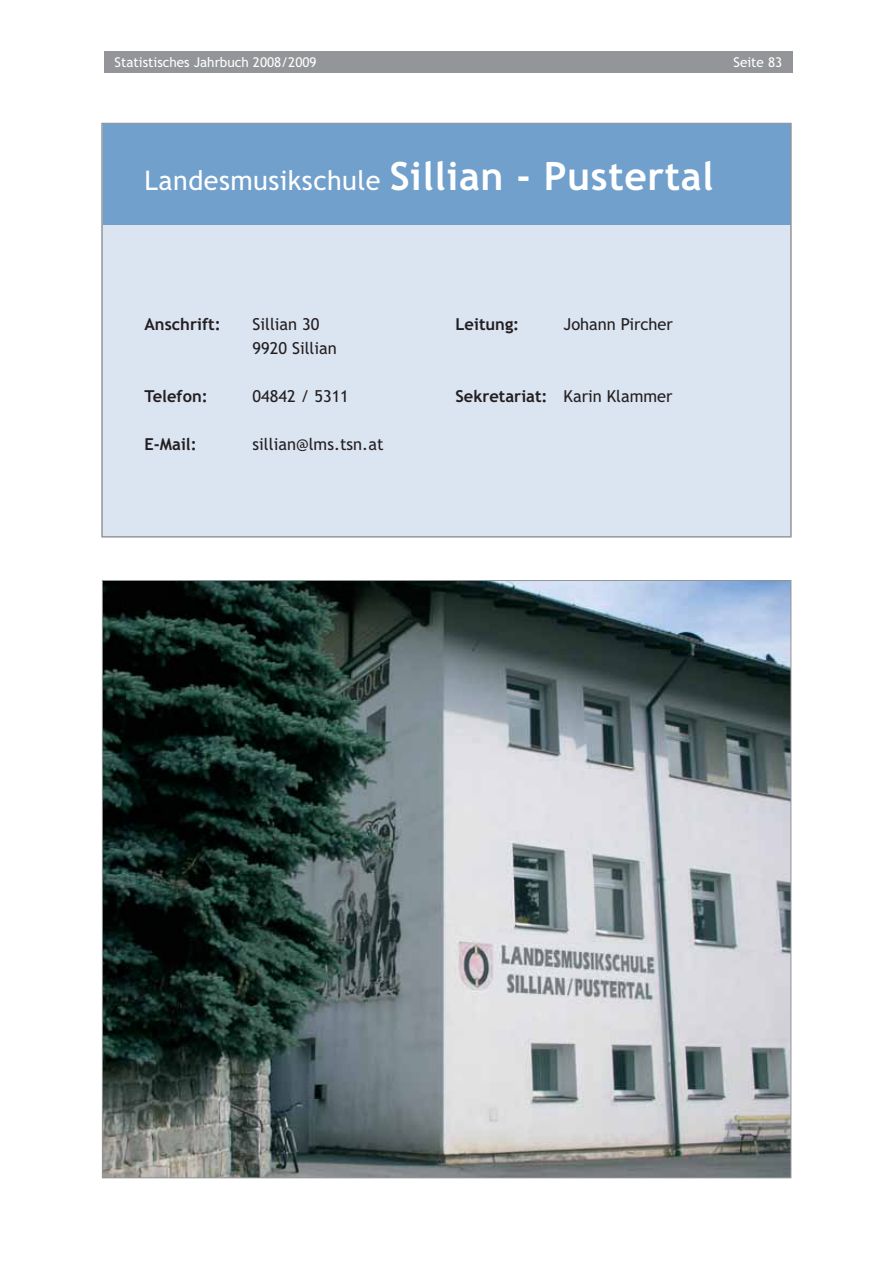
<style>
.page{position:relative;width:893px;height:1263px;background:#fff}
.page>*{position:absolute;margin:0;border:0;box-sizing:border-box;transform-origin:0 0}
.t1{font:27px "Trebuchet MS";letter-spacing:.015em;color:#fff}
.t2{font:16.5px/24px "Trebuchet MS";color:#231f20}
.t3{font:700 16.5px "Trebuchet MS";color:#231f20}
.t4{font:13.5px "Trebuchet MS";color:#fff}
.s1{font-weight:700;font-size:39px}
.s2{font-weight:400}
</style>
<div class="page">
<div style="left:104px;top:51px;width:689px;height:21px;background:#939598"></div>
<div style="left:102px;top:123px;width:689px;height:414px;background:#dbe4f1"></div>
<div style="left:103px;top:124px;width:688px;height:101px;background:#70a0cb"></div>
<img style="left:104px;top:582px;width:685px;height:594px">
<p class="t4" style="left:115px;top:57px;width:204px">Statistisches Jahrbuch 2008/2009</p>
<p class="t4" style="left:733px;top:57px;width:50px">Seite 83</p>
<h1 class="t1" style="left:145px;top:170px;width:571px">Landesmusikschule <span class="s1">Sillian - Pustertal</span></h1>
<p class="t3" style="left:145px;top:318px;width:78px">Anschrift:</p>
<p class="t2" style="left:253px;top:314px;width:86px">Sillian 30<br>9920 Sillian</p>
<p class="t3" style="left:145px;top:390px;width:65px">Telefon:</p>
<p class="t2" style="left:253px;top:386px;width:98px">04842 / 5311</p>
<p class="t3" style="left:145px;top:438px;width:54px">E-Mail:</p>
<p class="t2" style="left:253px;top:434px;width:132px">sillian@lms.tsn.at</p>
<p class="t3" style="left:455px;top:318px;width:65px">Leitung:</p>
<p class="t2" style="left:563px;top:314px;width:111px">Johann Pircher</p>
<p class="t3" style="left:455px;top:390px;width:219px">Sekretariat: <span class="s2">Karin Klammer</span></p>
</div>
